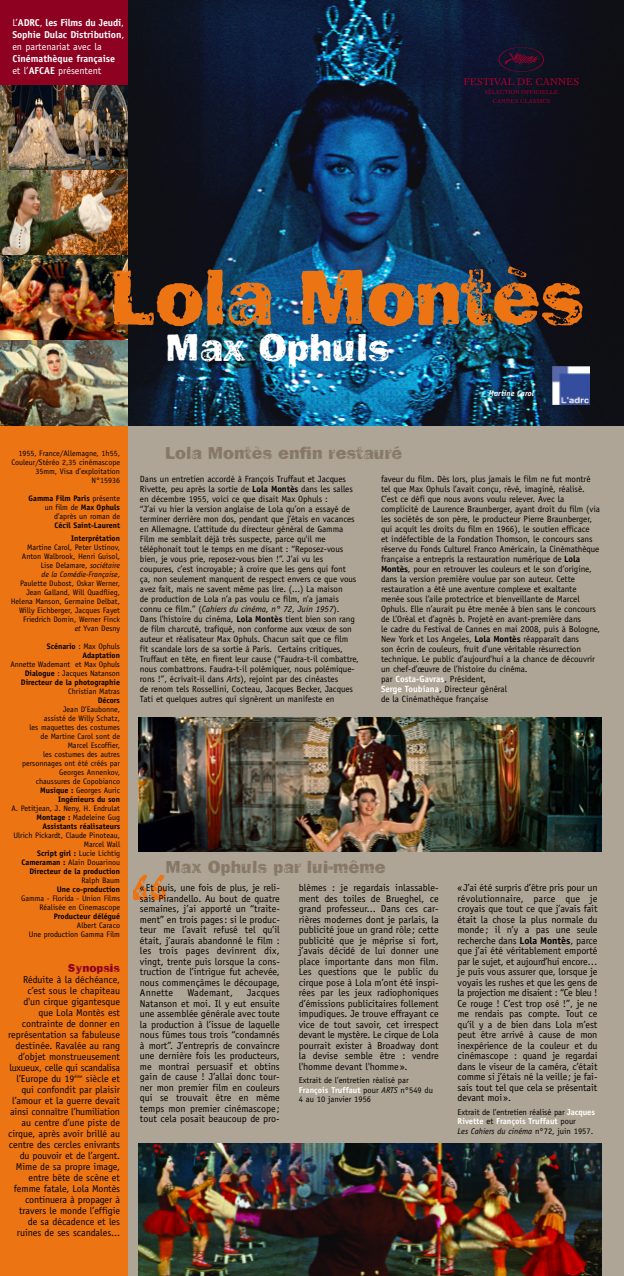
<style>
.page{position:relative;width:624px;height:1276px;background:#fff}
.page>*{position:absolute;margin:0;border:0;box-sizing:border-box;transform-origin:0 0}
.t1{font:86px "Frankie";color:#ed7413}
.t2{font:82px "Frankie";letter-spacing:-.02em;color:#ed7413}
.t3{font:40px "Frankie";letter-spacing:-.005em;color:#fff}
.t4{font:18px "Frankie";color:#867866}
.t5{font:12px "Frankie";color:#8e0121}
.t6{font:10px/10.5px "Officina Sans";color:#000;text-align:justify}
.t7{font:700 10px/12px "Officina Sans";letter-spacing:-.005em;color:#fff;text-align:justify}
.t8{font:9px/10px "Officina Sans";letter-spacing:-.005em;color:#000}
.t9{font:8.5px/9.5px "Officina Sans";letter-spacing:-.01em;color:#000}
.t10{font:8px/9px "Officina Sans";color:#000;text-align:right}
.t11{font:700 8px/13.3px "Officina Sans";color:#000;text-align:right}
.t12{font:italic 700 8px "Officina Sans";color:#fff}
.s1{font-weight:400}
.s2{font-weight:700}
.s3{font-style:italic}
.s4{font-weight:700;color:#fff}
</style>
<div class="page">
<div style="left:128px;top:426px;width:495px;height:850px;background:#afa596"></div>
<img style="left:128px;top:1px;width:495px;height:425px">
<div style="left:0;top:1px;width:128px;height:85px;background:#8e0121"></div>
<div style="left:0;top:426px;width:128px;height:850px;background:#ed7413"></div>
<img style="left:552px;top:367px;width:38px;height:37px">
<img style="left:139px;top:718px;width:462px;height:133px">
<img style="left:139px;top:1143px;width:462px;height:133px">
<img style="left:0;top:86px;width:128px;height:85px">
<img style="left:0;top:171px;width:128px;height:85px">
<img style="left:0;top:256px;width:128px;height:85px">
<img style="left:0;top:341px;width:128px;height:85px">
<svg style="left:498px;top:47px;width:46px;height:25px"></svg>
<svg style="left:463px;top:78px;width:115px;height:25px;background:#220e23"></svg>
<p class="t7" style="left:12px;top:17px;width:113px"><span class="s1">L’</span>ADRC<span class="s1">,</span> les Films du Jeudi<span class="s1">, </span>Sophie Dulac Distribution<span class="s1">, en partenariat avec la</span></p>
<p class="t7" style="left:12px;top:53px;width:104px">Cinémathèque française <span class="s1">et l’</span>AFCAE <span class="s1">présentent</span></p>
<h2 class="t2" style="left:111px;top:249px;width:474px">Lola Montès</h2>
<h3 class="t3" style="left:165px;top:324px;width:225px">Max Ophuls</h3>
<p class="t12" style="left:488px;top:390px;width:47px">Martine Carol</p>
<p class="t10" style="left:11px;top:449px;width:110px">1955, France/Allemagne, 1h55,<br>Couleur/Stéréo 2,35 cinémascope<br>35mm, Visa d’exploitation<br>N°15936</p>
<p class="t10" style="left:29px;top:494px;width:93px"><span class="s2">Gamma Film Paris</span> présente un film de <span class="s2">Max Ophuls </span>d’après un roman de</p>
<p class="t11" style="left:55px;top:519px;width:67px">Cécil Saint-Laurent<br>Interprétation</p>
<p class="t10" style="left:11px;top:543px;width:111px">Martine Carol, Peter Ustinov,<br>Anton Walbrook, Henri Guisol,<br>Lise Delamare, <span class="s3">sociétaire<br>de la Comédie-Française</span>,<br>Paulette Dubost, Oskar Werner,<br>Jean Galland, Will Quadflieg,<br>Helena Manson, Germaine Delbat,<br>Willy Eichberger, Jacques Fayet<br>Friedrich Domin, Werner Finck<br><span class="s3">et</span> Yvan Desny</p>
<p class="t11" style="left:47px;top:642px;width:75px;line-height:9px">Scénario <span class="s1">: Max Ophuls<br></span>Adaptation</p>
<p class="t10" style="left:10px;top:660px;width:111px">Annette Wademant et Max Ophuls<br><span class="s2">Dialogue</span> : Jacques Natanson<br><span class="s2">Directeur de la photographie</span></p>
<p class="t10" style="left:68px;top:687px;width:53px">Christian Matras</p>
<p class="t11" style="left:98px;top:694px;width:24px">Décors</p>
<p class="t10" style="left:22px;top:705px;width:100px">Jean D’Eaubonne,<br>assisté de Willy Schatz,<br>les maquettes des costumes de Martine Carol sont de<br>Marcel Escoffier,<br>les costumes des autres personnages ont été créés par<br>Georges Annenkov,<br>chaussures de Copobianco<br><span class="s2">Musique :</span> Georges Auric<br><span class="s2">Ingénieurs du son</span></p>
<p class="t10" style="left:11px;top:804px;width:110px">A. Petitjean, J. Neny, H. Endrulat<br><span class="s2">Montage :</span> Madeleine Gug<br><span class="s2">Assistants réalisateurs</span></p>
<p class="t10" style="left:13px;top:831px;width:108px">Ulrich Pickardt, Claude Pinoteau,<br>Marcel Wall<br><span class="s2">Script girl :</span> Lucie Lichtig<br><span class="s2">Cameraman :</span> Alain Douarinou<br><span class="s2">Directeur de la production</span></p>
<p class="t10" style="left:81px;top:876px;width:40px">Ralph Baum</p>
<p class="t11" style="left:57px;top:883px;width:65px">Une co-production</p>
<p class="t10" style="left:21px;top:894px;width:100px">Gamma - Florida - Union Films<br>Réalisée en Cinemascope</p>
<p class="t11" style="left:54px;top:910px;width:68px">Producteur délégué</p>
<p class="t10" style="left:29px;top:921px;width:93px">Albert Caraco<br>Une production Gamma Film</p>
<p class="t5" style="left:68px;top:960px;width:54px">Synopsis</p>
<p class="t6" style="left:8px;top:974px;width:113px;line-height:11px;text-align:right">Réduite à la déchéance, c’est sous le chapiteau d'un cirque gigantesque que Lola Montès est contrainte de donner en représentation sa fabuleuse destinée. Ravalée au rang d’objet monstrueusement luxueux, celle qui scandalisa l’Europe du 19<sup>ème</sup> siècle et qui confondit par plaisir l’amour et la guerre devait ainsi connaître l’humiliation au centre d’une piste de cirque, après avoir brillé au centre des cercles enivrants du pouvoir et de l’argent.<br>Mime de sa propre image, entre bête de scène et femme fatale, Lola Montès continuera à propager à travers le monde l’effigie de sa décadence et les ruines de ses scandales...</p>
<h3 class="t4" style="left:165px;top:442px;width:238px">Lola Montès enfin restauré</h3>
<p class="t8" style="left:140px;top:474px;width:220px">Dans un entretien accordé à François Truffaut et Jacques Rivette, peu après la sortie de <span class="s2">Lola Montès</span> dans les salles en décembre 1955, voici ce que disait Max Ophuls :<br>“J’ai vu hier la version anglaise de Lola qu’on a essayé de terminer derrière mon dos, pendant que j’étais en vacances en Allemagne. L’attitude du directeur général de Gamma Film me semblait déjà très suspecte, parce qu'il me téléphonait tout le temps en me disant : “Reposez-vous bien, je vous prie, reposez-vous bien !”. J’ai vu les coupures, c’est incroyable; à croire que les gens qui font ça, non seulement manquent de respect envers ce que vous avez fait, mais ne savent même pas lire. (...) La maison<br>de production de Lola n’a pas voulu ce film, n’a jamais connu ce film.” (<span class="s3">Cahiers du cinéma, n° 72, Juin 1957</span>).<br>Dans l'histoire du cinéma, <span class="s2">Lola Montès</span> tient bien son rang de film charcuté, trafiqué, non conforme aux vœux de son auteur et réalisateur Max Ophuls. Chacun sait que ce film fit scandale lors de sa sortie à Paris. Certains critiques, Truffaut en tête, en firent leur cause (“Faudra-t-il combattre, nous combattrons. Faudra-t-il polémiquer, nous polémique&shy;rons !”, écrivait-il dans <span class="s3">Arts</span>), rejoint par des cinéastes<br>de renom tels Rossellini, Cocteau, Jacques Becker, Jacques Tati et quelques autres qui signèrent un manifeste en</p>
<p class="t8" style="left:381px;top:474px;width:221px">faveur du film. Dès lors, plus jamais le film ne fut montré tel que Max Ophuls l’avait conçu, rêvé, imaginé, réalisé.<br>C’est ce défi que nous avons voulu relever. Avec la complicité de Laurence Braunberger, ayant droit du film (via les sociétés de son père, le producteur Pierre Braunberger, qui acquit les droits du film en 1966), le soutien efficace<br>et indéfectible de la Fondation Thomson, le concours sans réserve du Fonds Culturel Franco Américain, la Cinémathèque française a entrepris la restauration numérique de <span class="s2">Lola Montès</span>, pour en retrouver les couleurs et le son d’origine, dans la version première voulue par son auteur. Cette restauration a été une aventure complexe et exaltante menée sous l’aile protectrice et bienveillante de Marcel Ophuls. Elle n’aurait pu être menée à bien sans le concours de L’Oréal et d’agnès b. Projeté en avant-première dans<br>le cadre du Festival de Cannes en mai 2008, puis à Bologne, New York et Los Angeles, <span class="s2">Lola Montès</span> réapparaît dans<br>son écrin de couleurs, fruit d'une véritable résurrection technique. Le public d’aujourd'hui a la chance de découvrir un chef-d’œuvre de l’histoire du cinéma.<br>par <span class="s4">Costa-Gavras</span>, Président,<br><span class="s4">Serge Toubiana</span>, Directeur général<br>de la Cinémathèque française</p>
<h3 class="t4" style="left:165px;top:856px;width:222px">Max Ophuls par lui-même</h3>
<h1 class="t1" style="left:127px;top:854px;width:46px">“</h1>
<p class="t6" style="left:299px;top:883px;width:141px">blèmes : je regardais inlassable&shy;ment des toiles de Brueghel, ce grand professeur... Dans ces car&shy;rières modernes dont je parlais, la publicité joue un grand rôle; cette publicité que je méprise si fort, j’avais décidé de lui donner une place importante dans mon film.<br>Les questions que le public du cirque pose à Lola m’ont été inspi&shy;rées par les jeux radiophoniques d’émissions publicitaires follement impudiques. Je trouve effrayant ce vice de tout savoir, cet irrespect devant le mystère. Le cirque de Lola pourrait exister à Broadway dont la devise semble être : vendre l'homme devant l'homme».</p>
<p class="t9" style="left:299px;top:1076px;width:136px">Extrait de l’entretien réalisé par<br><span class="s4">François Truffaut</span> pour <span class="s3">ARTS</span> n°549 du<br>4 au 10 janvier 1956</p>
<p class="t6" style="left:140px;top:883px;width:141px">«Et puis, une fois de plus, je reli&shy;sais Pirandello. Au bout de quatre semaines, j’ai apporté un “traite&shy;ment” en trois pages: si le produc&shy;teur me l’avait refusé tel qu’il était, j’aurais abandonné le film : les trois pages devinrent dix, vingt, trente puis lorsque la cons&shy;truction de l’intrigue fut achevée, nous commençâmes le découpage, Annette</p>
<p class="t6" style="left:187px;top:988px;width:47px">Wademant,</p>
<p class="t6" style="left:140px;top:988px;width:141px;text-indent:107px">Jacques Natanson et moi. Il y eut ensuite une assemblée générale avec toute la production à l’issue de laquelle nous fûmes tous trois “condamnés à mort”. J’entrepris de convaincre une dernière fois les producteurs, me montrai persuasif et obtins gain de cause ! J’allai donc tour&shy;ner mon premier film en couleurs qui se trouvait être en même temps mon premier cinémascope; tout cela posait beaucoup de pro-</p>
<p class="t6" style="left:457px;top:883px;width:141px">«J’ai été surpris d’être pris pour un révolutionnaire, parce que je croyais que tout ce que j’avais fait était la chose la plus normale du monde; il n’y a pas une seule recherche dans <span class="s2">Lola Montès</span>, parce que j’ai été véritablement emporté par le sujet, et aujourd’hui encore… je puis vous assurer que, lorsque je voyais les rushes et que les gens de la projection me disaient : “Ce bleu !<br>Ce rouge ! C’est trop osé !”, je ne me rendais pas compte. Tout ce qu’il y a de bien dans Lola m’est peut être arrivé à cause de mon inexpérience de la couleur et du cinémascope : quand je regardai dans le viseur de la caméra, c’était comme si j’étais né la veille; je fai&shy;sais tout tel que cela se présentait devant moi».</p>
<p class="t9" style="left:457px;top:1108px;width:139px">Extrait de l’entretien réalisé par <span class="s4">Jacques<br>Rivette</span> et <span class="s4">François Truffaut</span> pour<br><span class="s3">Les Cahiers du cinéma</span> n°72, juin 1957.</p>
</div>
